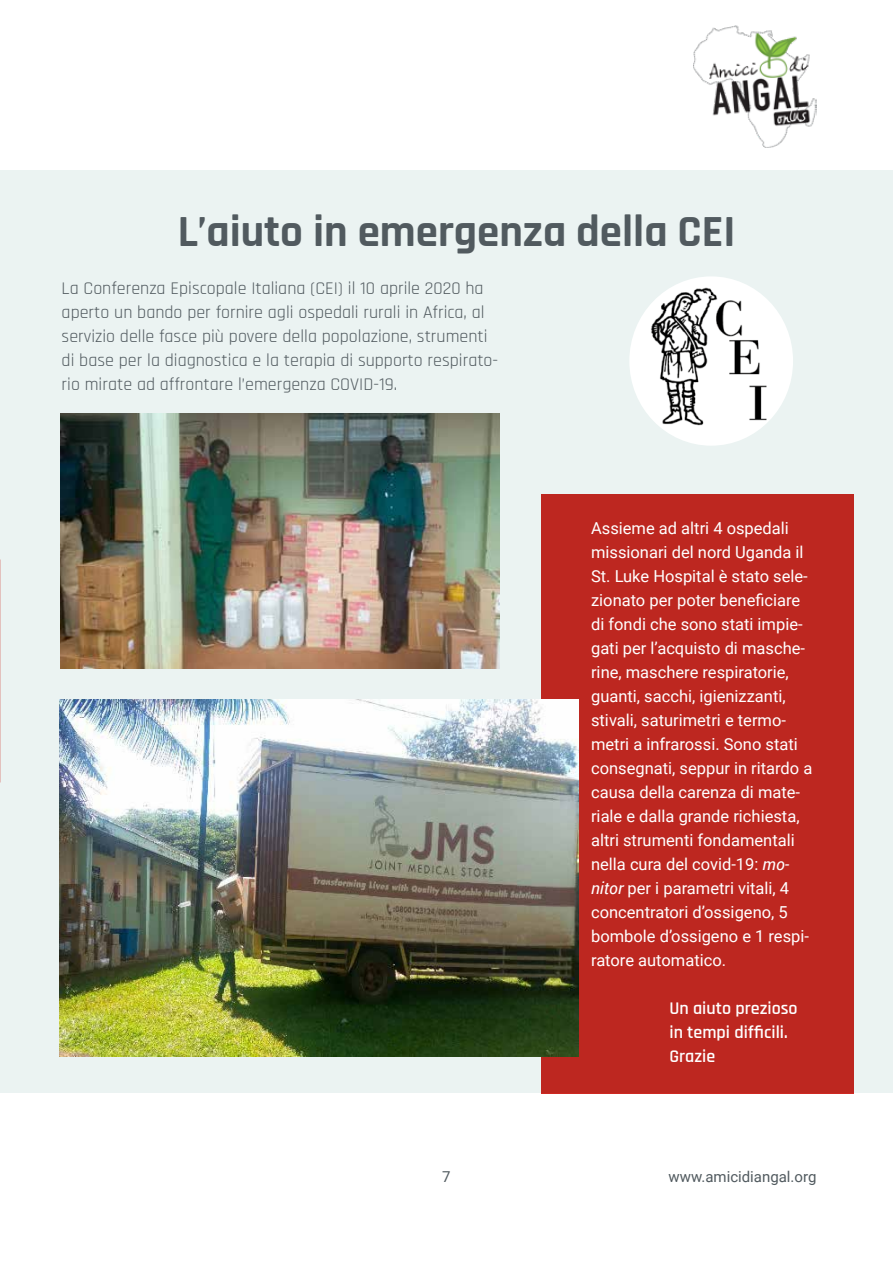
<style>
.page{position:relative;width:893px;height:1263px;background:#fff}
.page>*{position:absolute;margin:0;border:0;box-sizing:border-box;transform-origin:0 0}
.t1{font:700 45px "Rajdhani";color:#515a5f}
.t2{font:18px/24px "Rajdhani";color:#515a5f}
.t3{font:600 18px/24px "Rajdhani";color:#fff}
.t4{font:16.5px/24px "Roboto";color:#fff}
.t5{font:15px "Roboto";color:#515a5f}
.s1{font-style:italic}
</style>
<div class="page">
<div style="left:0;top:170px;width:893px;height:923px;background:#ebf3f2"></div>
<div style="left:541px;top:495px;width:312px;height:599px;background:#bd2720"></div>
<img style="left:61px;top:414px;width:438px;height:254px">
<img style="left:629px;top:276px;width:164px;height:170px">
<img style="left:693px;top:26px;width:124px;height:122px">
<img style="left:60px;top:700px;width:519px;height:356px">
<h1 class="t1" style="left:178px;top:204px;width:559px">L’aiuto in emergenza della CEI</h1>
<p class="t2" style="left:62px;top:276px;width:438px">La Conferenza Episcopale Italiana (CEI) il 10 aprile 2020 ha aperto un bando per fornire agli ospedali rurali in Africa, al servizio delle fasce più povere della popolazione, strumenti di base per la diagnostica e la terapia di supporto respirato&shy;rio mirate ad affrontare l’emergenza COVID-19.</p>
<p class="t4" style="left:591px;top:516px;width:223px">Assieme ad altri 4 ospedali missionari del nord Uganda il<br>St. Luke Hospital è stato sele&shy;zionato per poter beneficiare di fondi che sono stati impie&shy;gati per l’acquisto di masche&shy;rine, maschere respiratorie, guanti, sacchi, igienizzanti, stivali, saturimetri e termo&shy;metri a infrarossi. Sono stati consegnati, seppur in ritardo a causa della carenza di mate&shy;riale e dalla grande richiesta, altri strumenti fondamentali nella cura del covid-19: <span class="s1">mo&shy;nitor</span> per i parametri vitali, 4 concentratori d’ossigeno, 5 bombole d’ossigeno e 1 respi&shy;ratore automatico.</p>
<p class="t3" style="left:669px;top:996px;width:130px">Un aiuto prezioso in tempi difficili.<br>Grazie</p>
<p class="t5" style="left:442px;top:1166px;width:10px">7</p>
<p class="t5" style="left:668px;top:1166px;width:149px">www.amicidiangal.org</p>
</div>
